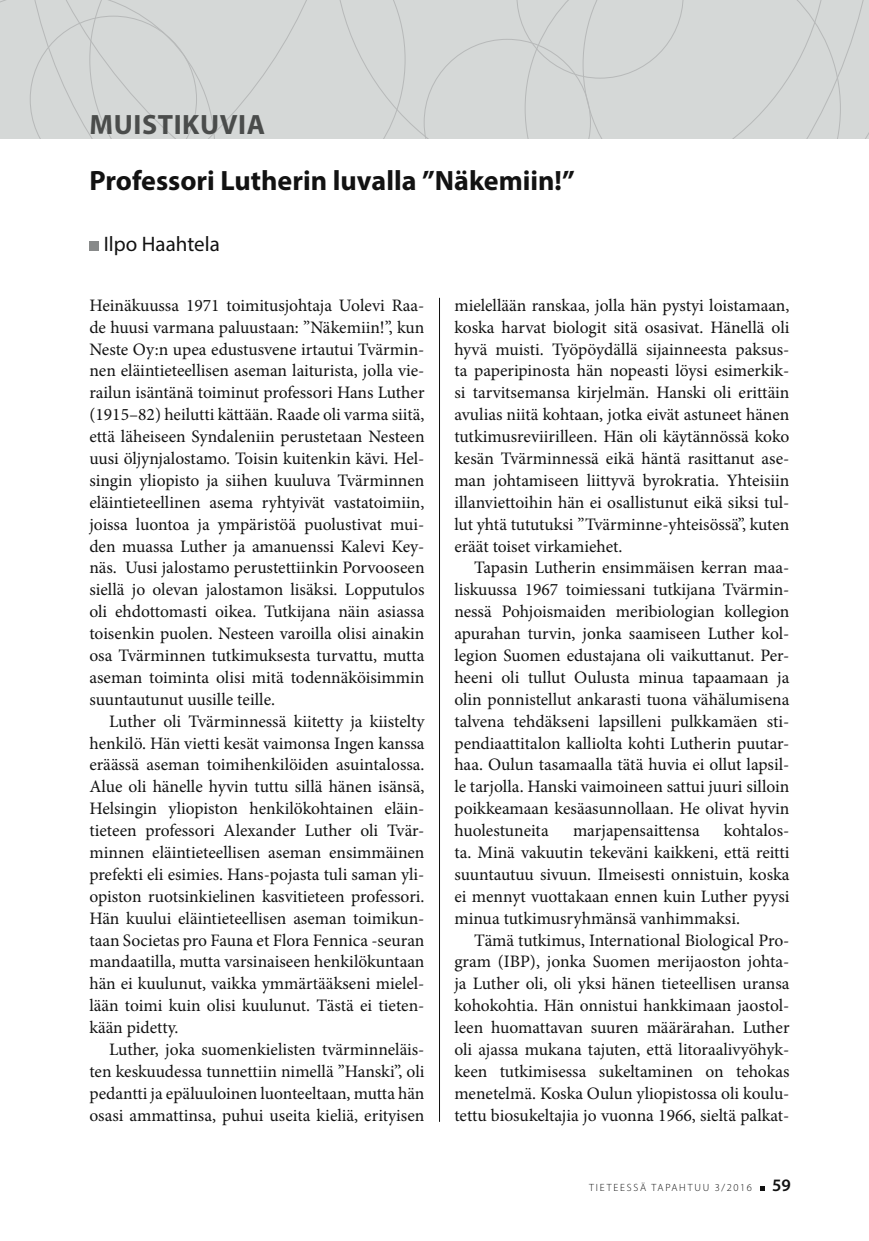
<style>
.page{position:relative;width:869px;height:1241px;background:#fff}
.page>*{position:absolute;margin:0;border:0;box-sizing:border-box;transform-origin:0 0}
.jutun_otsikko{font:700 28px "Myriad Pro";color:#121212}
.kolumniotsikko{font:700 28px "Myriad Pro";letter-spacing:.02em;color:#4a4c4b}
.kirjoittaja{font:21px "Myriad Pro";color:#121212}
.leipis{font:17.5px/21.9px "Minion Pro";color:#121212;text-align:justify}
.leipis_1__kpl{font:17.5px/21.9px "Minion Pro";color:#121212;text-align:justify}
.t1{font:300 10.5px "Myriad Pro";letter-spacing:.17em;color:#121212}
.s1{font-weight:600;font-size:17.5px}
</style>
<div class="page">
<svg style="left:760px;top:1186px;width:4px;height:4px"></svg>
<hr style="left:439px;top:298px;width:1px;height:823px;background:#121212">
<div style="left:89px;top:241px;width:10px;height:10px;background:#888a8a"></div>
<div style="left:405px;top:0;width:18px;height:139px;background:#d5d8d7"></div>
<div style="left:423px;top:0;width:445px;height:139px;background:#d5d8d7"></div>
<div style="left:0;top:0;width:89px;height:139px;background:#d5d8d7"></div>
<div style="left:89px;top:0;width:316px;height:139px;background:#d5d8d7"></div>
<p class="kolumniotsikko" style="left:90px;top:106px;width:177px">MUISTIKUVIA</p>
<p class="jutun_otsikko" style="left:89px;top:162px;width:486px">Professori Lutherin luvalla ”Näkemiin!”</p>
<p class="kirjoittaja" style="left:104px;top:231px;width:118px">Ilpo Haahtela</p>
<p class="leipis_1__kpl" style="left:89px;top:294px;width:336px">Heinäkuussa 1971 toimitusjohtaja Uolevi Raa&shy;de huusi varmana paluustaan: ”Näkemiin!”, kun Neste Oy:n upea edustusvene irtautui Tvärmin&shy;nen eläintieteellisen aseman laiturista, jolla vie&shy;railun isäntänä toiminut professori Hans Luther (1915–82) heilutti kättään. Raade oli varma siitä, että läheiseen Syndaleniin perustetaan Nesteen uusi öljynjalostamo. Toisin kuitenkin kävi. Hel&shy;singin yliopisto ja siihen kuuluva Tvärminnen eläintieteellinen asema ryhtyivät vastatoimiin, joissa luontoa ja ympäristöä puolustivat mui&shy;den muassa Luther ja amanuenssi Kalevi Key&shy;näs. Uusi jalostamo perustettiinkin Porvooseen siellä jo olevan jalostamon lisäksi. Lopputulos oli ehdottomasti oikea. Tutkijana näin asiassa toisenkin puolen. Nesteen varoilla olisi ainakin osa Tvärminnen tutkimuksesta turvattu, mutta aseman toiminta olisi mitä todennäköisimmin suuntautunut uusille teille.</p>
<p class="leipis" style="left:89px;top:710px;width:336px;text-indent:20px">Luther oli Tvärminnessä kiitetty ja kiistelty henkilö. Hän vietti kesät vaimonsa Ingen kanssa eräässä aseman toimihenkilöiden asuintalossa.<br>Alue oli hänelle hyvin tuttu sillä hänen isänsä, Helsingin yliopiston henkilökohtainen eläin&shy;tieteen professori Alexander Luther oli Tvär&shy;minnen eläintieteellisen aseman ensimmäinen prefekti eli esimies. Hans-pojasta tuli saman yli&shy;opiston ruotsinkielinen kasvitieteen professori.<br>Hän kuului eläintieteellisen aseman toimikun&shy;taan Societas pro Fauna et Flora Fennica -seuran mandaatilla, mutta varsinaiseen henkilökuntaan hän ei kuulunut, vaikka ymmärtääkseni mielel&shy;lään toimi kuin olisi kuulunut. Tästä ei tieten&shy;kään pidetty.</p>
<p class="leipis" style="left:89px;top:1038px;width:336px;text-indent:20px">Luther, joka suomenkielisten tvärminneläis&shy;ten keskuudessa tunnettiin nimellä ”Hanski”, oli pedantti ja epäluuloinen luonteeltaan, mutta hän osasi ammattinsa, puhui useita kieliä, erityisen</p>
<p class="leipis" style="left:454px;top:294px;width:336px">mielellään ranskaa, jolla hän pystyi loistamaan, koska harvat biologit sitä osasivat. Hänellä oli hyvä muisti. Työpöydällä sijainneesta paksus&shy;ta paperipinosta hän nopeasti löysi esimerkik&shy;si tarvitsemansa kirjelmän. Hanski oli erittäin avulias niitä kohtaan, jotka eivät astuneet hänen tutkimusreviirilleen. Hän oli käytännössä koko kesän Tvärminnessä eikä häntä rasittanut ase&shy;man johtamiseen liittyvä byrokratia. Yhteisiin illanviettoihin hän ei osallistunut eikä siksi tul&shy;lut yhtä tututuksi ”Tvärminne-yhteisössä”, kuten eräät toiset virkamiehet.</p>
<p class="leipis" style="left:454px;top:557px;width:336px;text-indent:20px">Tapasin Lutherin ensimmäisen kerran maa&shy;liskuussa 1967 toimiessani tutkijana Tvärmin&shy;nessä Pohjoismaiden meribiologian kollegion apurahan turvin, jonka saamiseen Luther kol&shy;legion Suomen edustajana oli vaikuttanut. Per&shy;heeni oli tullut Oulusta minua tapaamaan ja olin ponnistellut ankarasti tuona vähälumisena talvena tehdäkseni lapsilleni pulkkamäen sti&shy;pendiaattitalon kalliolta kohti Lutherin puutar&shy;haa. Oulun tasamaalla tätä huvia ei ollut lapsil&shy;le tarjolla. Hanski vaimoineen sattui juuri silloin poikkeamaan kesäasunnollaan. He olivat hyvin huolestuneita</p>
<p class="leipis" style="left:454px;top:819px;width:336px;text-indent:269px">kohtalos&shy;ta. Minä vakuutin tekeväni kaikkeni, että reitti suuntautuu sivuun. Ilmeisesti onnistuin, koska ei mennyt vuottakaan ennen kuin Luther pyysi minua tutkimusryhmänsä vanhimmaksi.</p>
<p class="leipis" style="left:454px;top:928px;width:336px;text-indent:20px">Tämä tutkimus, International Biological Pro&shy;gram (IBP), jonka Suomen merijaoston johta&shy;ja Luther oli, oli yksi hänen tieteellisen uransa kohokohtia. Hän onnistui hankkimaan jaostol&shy;leen huomattavan suuren määrärahan. Luther oli ajassa mukana tajuten, että litoraalivyöhyk&shy;keen tutkimisessa sukeltaminen on tehokas menetelmä. Koska Oulun yliopistossa oli koulu&shy;tettu biosukeltajia jo vuonna 1966, sieltä palkat-</p>
<p class="leipis" style="left:572px;top:819px;width:128px">marjapensaittensa</p>
<p class="t1" style="left:589px;top:1181px;width:203px">TIETEESSÄ TAPAHTUU 3/2016 <span class="s1">59</span></p>
</div>
